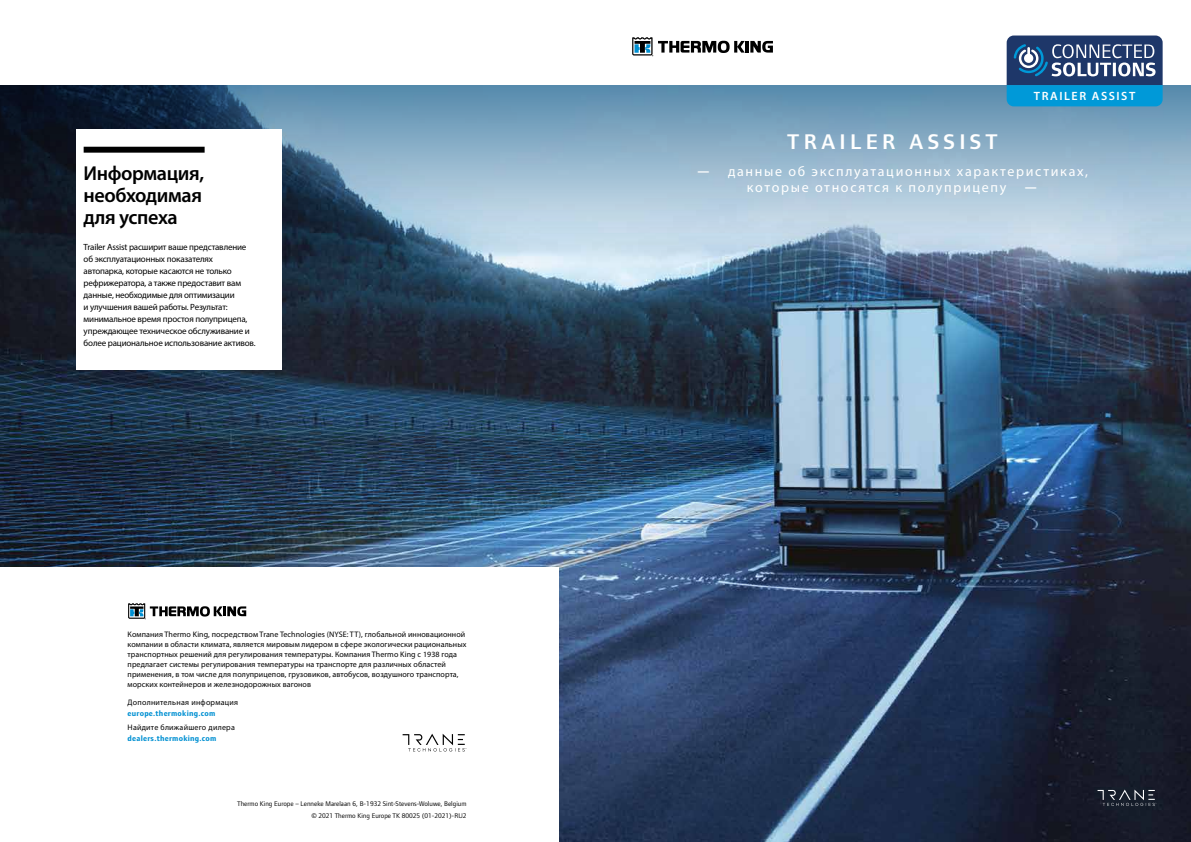
<style>
.page{position:relative;width:1191px;height:842px;background:#fff}
.page>*{position:absolute;margin:0;border:0;box-sizing:border-box;transform-origin:0 0}
.t1{font:600 22px "Foundry Form Sans";letter-spacing:.2em;color:#fff}
.t2{font:600 20.2px/22px "Myriad Pro";letter-spacing:-.02em;color:#000;text-align:justify}
.t3{font:14px/16px "Myriad Pro";letter-spacing:.12em;color:#fff;text-align:center}
.t4{font:600 12px "Myriad Pro";letter-spacing:.13em;color:#fff}
.t5{font:9px/12px "Myriad Pro";letter-spacing:-.02em;color:#000}
.t6{font:8px/10px "Myriad Pro";letter-spacing:.01em;color:#000}
.t7{font:8px "Myriad Pro";letter-spacing:.03em;color:#000}
.t8{font:700 8px "Foundry Form Sans";letter-spacing:.03em;color:#0090d2}
.t9{font:7px/12px "Foundry Form Sans";color:#000;text-align:right}
.s1{font-family:"Foundry Form Sans";font-weight:600}
</style>
<div class="page">
<img style="left:0;top:262px;width:1191px;height:580px">
<div style="left:0;top:567px;width:558px;height:275px;background:#fff"></div>
<svg style="left:0;top:85px;width:1191px;height:177px;background:#7e9cb2"></svg>
<div style="left:77px;top:129px;width:205px;height:241px;background:#fff"></div>
<div style="left:84px;top:147px;width:121px;height:6px;background:#000"></div>
<svg style="left:128px;top:604px;width:118px;height:15px"></svg>
<svg style="left:402px;top:734px;width:64px;height:17px"></svg>
<hr style="left:745px;top:41px;width:4px;height:12px;background:#000">
<svg style="left:750px;top:41px;width:23px;height:12px"></svg>
<svg style="left:632px;top:38px;width:112px;height:18px"></svg>
<svg style="left:1097px;top:789px;width:59px;height:17px"></svg>
<svg style="left:1006px;top:36px;width:156px;height:70px;background:#306e9e"></svg>
<h2 class="t2" style="left:84px;top:161px;width:122px">Информация, необходимая для успеха</h2>
<p class="t5" style="left:84px;top:241px;width:174px">Trailer Assist расширит ваше представление об эксплуатационных показателях<br>автопарка, которые касаются не только рефрижератора, а также предоставит вам данные, необходимые для оптимизации<br>и улучшения вашей работы. Результат: минимальное время простоя полуприцепа, упреждающее техническое обслуживание и более рациональное использование активов.</p>
<p class="t6" style="left:128px;top:629px;width:340px">Компания Thermo King, посредством Trane Technologies (NYSE: TT), глобальной инновационной компании в области климата, является мировым лидером в сфере экологически рациональных транспортных решений для регулирования температуры. Компания Thermo King с 1938 года предлагает системы регулирования температуры на транспорте для различных областей применения, в том числе для полуприцепов, грузовиков, автобусов, воздушного транспорта, морских контейнеров и железнодорожных вагонов</p>
<p class="t7" style="left:128px;top:697px;width:112px">Дополнительная информация</p>
<p class="t8" style="left:128px;top:708px;width:89px">europe.thermoking.com</p>
<p class="t7" style="left:128px;top:722px;width:109px">Найдите ближайшего дилера</p>
<p class="t8" style="left:128px;top:733px;width:90px">dealers.thermoking.com</p>
<p class="t9" style="left:237px;top:797px;width:231px">Thermo King Europe – Lenneke Marelaan 6, B-1932 Sint-Stevens-Woluwe, Belgium © 2021 Thermo King Europe TK 80025 (01-2021)-RU2</p>
<h3 class="t4" style="left:1034px;top:89px;width:103px">TRAILER ASSIST</h3>
<h1 class="t1" style="left:787px;top:129px;width:212px">TRAILER ASSIST</h1>
<h3 class="t3" style="left:696px;top:163px;width:393px"><span class="s1">—</span> данные об эксплуатационных характеристиках, которые относятся к полуприцепу <span class="s1">—</span></h3>
</div>
